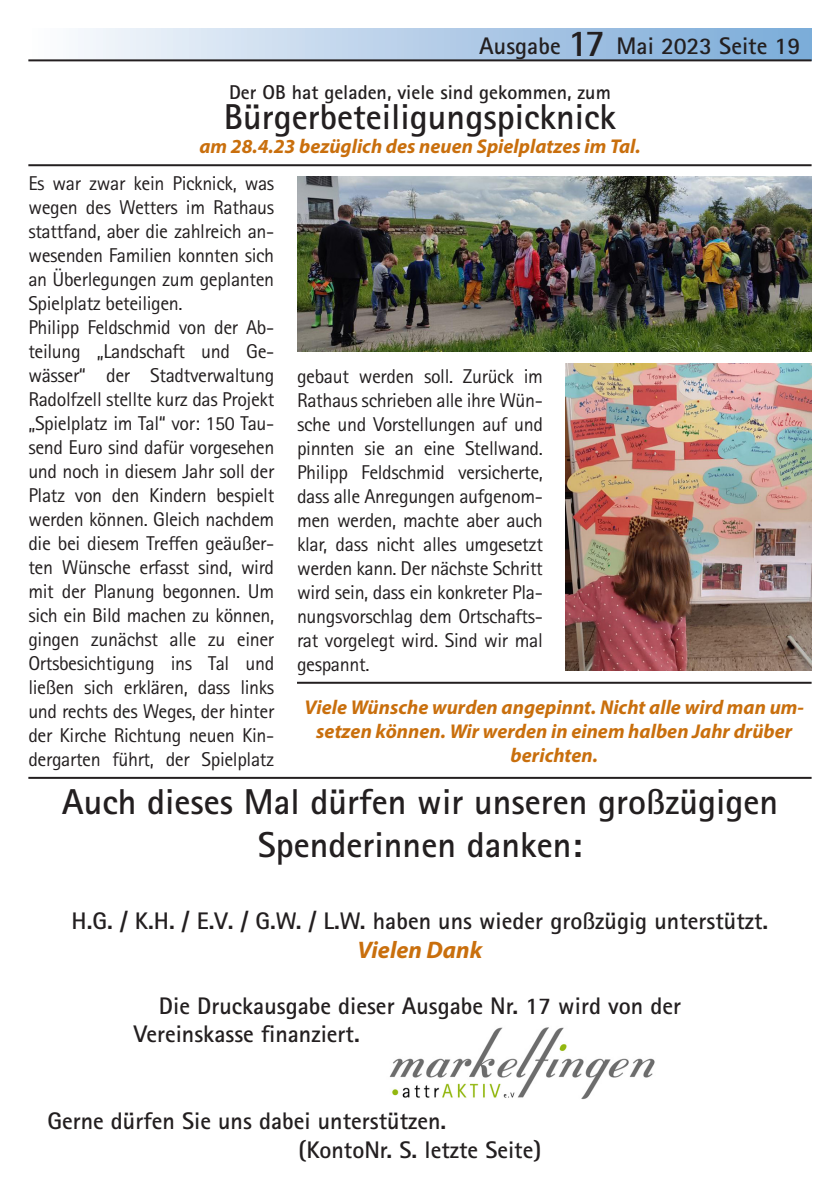
<style>
.page{position:relative;width:840px;height:1191px;background:#fff}
.page>*{position:absolute;margin:0;border:0;box-sizing:border-box;transform-origin:0 0}
.t1{font:700 36px/43.2px "Rotis Sans Serif Std";color:#231f20;text-align:center}
.t2{font:700 24px "Rotis Sans Serif Std";color:#231f20}
.t3{font:italic 700 24px "Myriad Pro";color:#c96f0d}
.t4{font:20px/24px "Rotis Sans Serif";letter-spacing:-.02em;color:#231f20;text-align:justify}
.t5{font:italic 700 20px/24px "Myriad Pro";color:#c96f0d;text-align:center}
.t6{font:700 20px "Rotis Sans Serif Std";color:#231f20}
.s1{font-size:38px}
</style>
<div class="page">
<div style="left:28px;top:28px;width:783px;height:32px;background:linear-gradient(to right,#fafafd,#78a8d7)"></div>
<hr style="left:28px;top:59px;width:783px;height:2px;background:#231f20">
<hr style="left:28px;top:164px;width:783px;height:2px;background:#231f20">
<img style="left:297px;top:176px;width:514px;height:176px">
<img style="left:565px;top:364px;width:246px;height:306px">
<hr style="left:297px;top:682px;width:514px;height:2px;background:#231f20">
<hr style="left:28px;top:777px;width:783px;height:2px;background:#231f20">
<img style="left:389px;top:1027px;width:266px;height:73px">
<p class="t2" style="left:479px;top:30px;width:322px">Ausgabe <span class="s1">17</span> Mai 2023 Seite 19</p>
<p class="t6" style="left:229px;top:79px;width:383px">Der OB hat geladen, viele sind gekommen, zum</p>
<p class="t1" style="left:224px;top:94px;width:393px">Bürgerbeteiligungspicknick</p>
<p class="t5" style="left:199px;top:133px;width:442px">am 28.4.23 bezüglich des neuen Spielplatzes im Tal.</p>
<p class="t4" style="left:28px;top:171px;width:247px">Es war zwar kein Picknick, was wegen des Wetters im Rathaus stattfand, aber die zahlreich an&shy;wesenden Familien konnten sich an Überlegungen zum geplanten Spielplatz beteiligen.</p>
<p class="t4" style="left:28px;top:315px;width:247px">Philipp Feldschmid von der Ab&shy;teilung „Landschaft und Ge&shy;wässer“ der Stadtverwaltung Radolfzell stellte kurz das Projekt „Spielplatz im Tal“ vor: 150 Tau&shy;send Euro sind dafür vorgesehen und noch in diesem Jahr soll der Platz von den Kindern bespielt werden können. Gleich nachdem die bei diesem Treffen geäußer&shy;ten Wünsche erfasst sind, wird mit der Planung begonnen. Um sich ein Bild machen zu können, gingen zunächst alle zu einer Ortsbesichtigung ins Tal und ließen sich erklären, dass links und rechts des Weges, der hinter der Kirche Richtung neuen Kin&shy;dergarten führt, der Spielplatz</p>
<p class="t4" style="left:297px;top:364px;width:247px">gebaut werden soll. Zurück im Rathaus schrieben alle ihre Wün&shy;sche und Vorstellungen auf und pinnten sie an eine Stellwand.<br>Philipp Feldschmid versicherte, dass alle Anregungen aufgenom&shy;men werden, machte aber auch klar, dass nicht alles umgesetzt werden kann. Der nächste Schritt wird sein, dass ein konkreter Pla&shy;nungsvorschlag dem Ortschafts&shy;rat vorgelegt wird. Sind wir mal gespannt.</p>
<p class="t5" style="left:304px;top:694px;width:500px">Viele Wünsche wurden angepinnt. Nicht alle wird man um&shy;setzen können. Wir werden in einem halben Jahr drüber berichten.</p>
<p class="t1" style="left:62px;top:779px;width:717px">Auch dieses Mal dürfen wir unseren großzügigen<br>Spenderinnen danken:</p>
<p class="t2" style="left:72px;top:906px;width:697px">H.G. / K.H. / E.V. / G.W. / L.W. haben uns wieder großzügig unterstützt.</p>
<p class="t3" style="left:357px;top:934px;width:127px">Vielen Dank</p>
<p class="t2" style="left:159px;top:990px;width:523px">Die Druckausgabe dieser Ausgabe Nr. 17 wird von der</p>
<p class="t2" style="left:134px;top:1019px;width:227px">Vereinskasse finanziert.</p>
<p class="t2" style="left:47px;top:1105px;width:400px">Gerne dürfen Sie uns dabei unterstützen.</p>
<p class="t2" style="left:298px;top:1134px;width:244px">(KontoNr. S. letzte Seite)</p>
</div>
